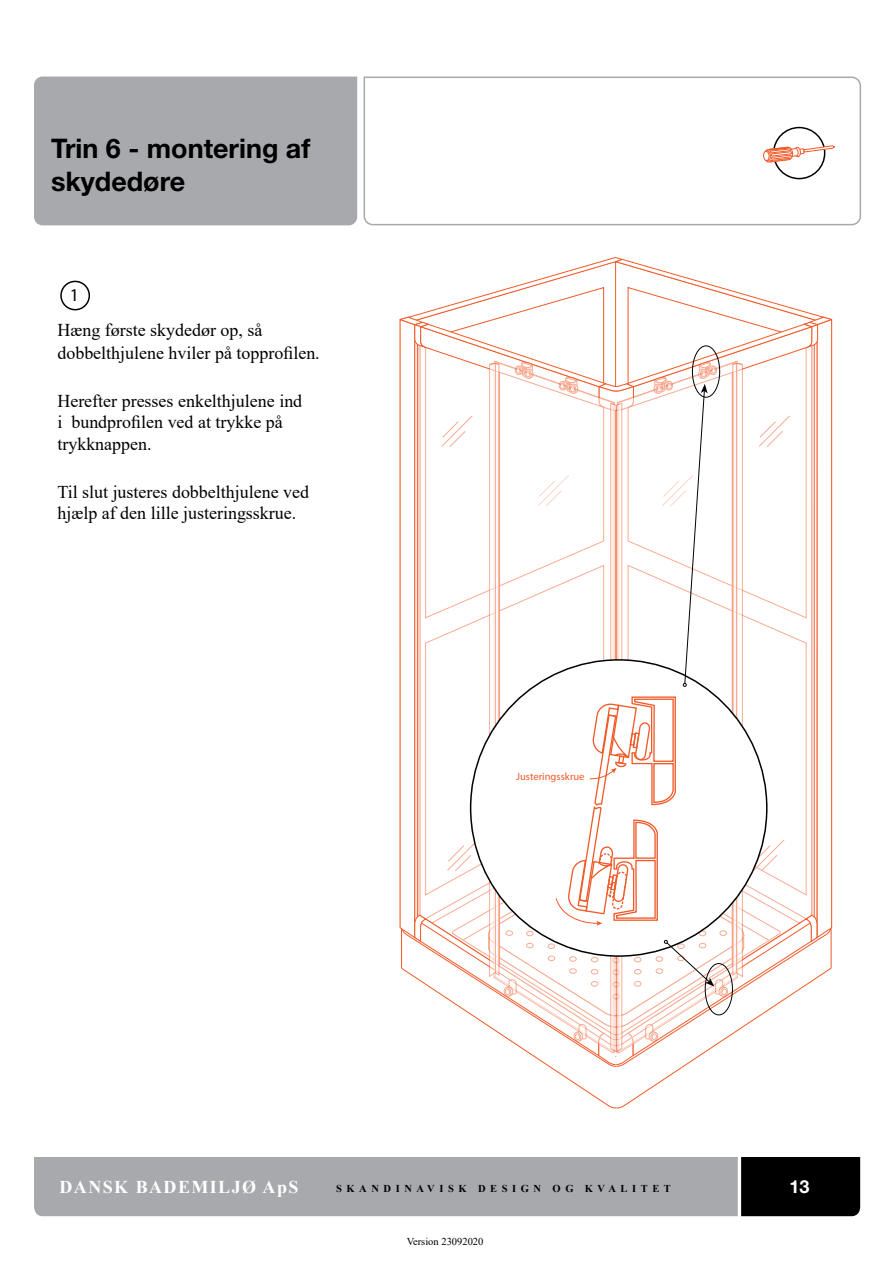
<style>
.page{position:relative;width:893px;height:1263px;background:#fff}
.page>*{position:absolute;margin:0;border:0;box-sizing:border-box;transform-origin:0 0}
.t1{font:700 27px/32.4px "Helvetica Neue LT Std";color:#000}
.t2{font:18px/21.6px "Times New Roman";color:#000}
.t3{font:700 18px "Times New Roman";letter-spacing:.08em;color:#fff}
.t4{font:700 18px "Helvetica Neue LT Std";color:#fff}
.t5{font:18px "Myriad Pro";color:#000}
.t6{font:700 10.5px "Times New Roman";letter-spacing:.435em;color:#000}
.t7{font:10.5px "Times New Roman";color:#000}
.t8{font:10.5px "Myriad Pro";color:#f15a29}
</style>
<div class="page">
<svg style="left:363px;top:76px;width:498px;height:150px"></svg>
<div style="left:34px;top:77px;width:323px;height:148px;background:#a7a9ac"></div>
<svg style="left:34px;top:1157px;width:827px;height:59px;background:#8f9193"></svg>
<svg style="left:399px;top:257px;width:434px;height:852px"></svg>
<div style="left:60px;top:281px;width:30px;height:29px;border:2px solid #000;border-radius:50%"></div>
<div style="left:773px;top:127px;width:52px;height:52px;border:2px solid #000;border-radius:50%"></div>
<div style="left:763px;top:151px;width:7px;height:10px;border:1px solid #f15a29;border-radius:50%"></div>
<svg style="left:764px;top:146px;width:73px;height:17px"></svg>
<h1 class="t1" style="left:51px;top:132px;width:261px">Trin 6 - montering af skydedøre</h1>
<p class="t5" style="left:70px;top:284px;width:11px">1</p>
<p class="t2" style="left:57px;top:317px;width:264px;line-height:23.7px">Hæng første skydedør op, så dobbelthjulene hviler på topprofilen.</p>
<p class="t2" style="left:57px;top:389px;width:246px">Herefter presses enkelthjulene ind i bundprofilen ved at trykke på trykknappen.</p>
<p class="t2" style="left:57px;top:480px;width:253px">Til slut justeres dobbelthjulene ved hjælp af den lille justeringsskrue.</p>
<p class="t8" style="left:516px;top:770px;width:70px">Justeringsskrue</p>
<p class="t3" style="left:60px;top:1173px;width:240px">DANSK BADEMILJØ ApS</p>
<p class="t6" style="left:336px;top:1181px;width:336px">SKANDINAVISK DESIGN OG KVALITET</p>
<p class="t4" style="left:789px;top:1175px;width:22px">13</p>
<p class="t7" style="left:407px;top:1234px;width:78px">Version 23092020</p>
</div>
